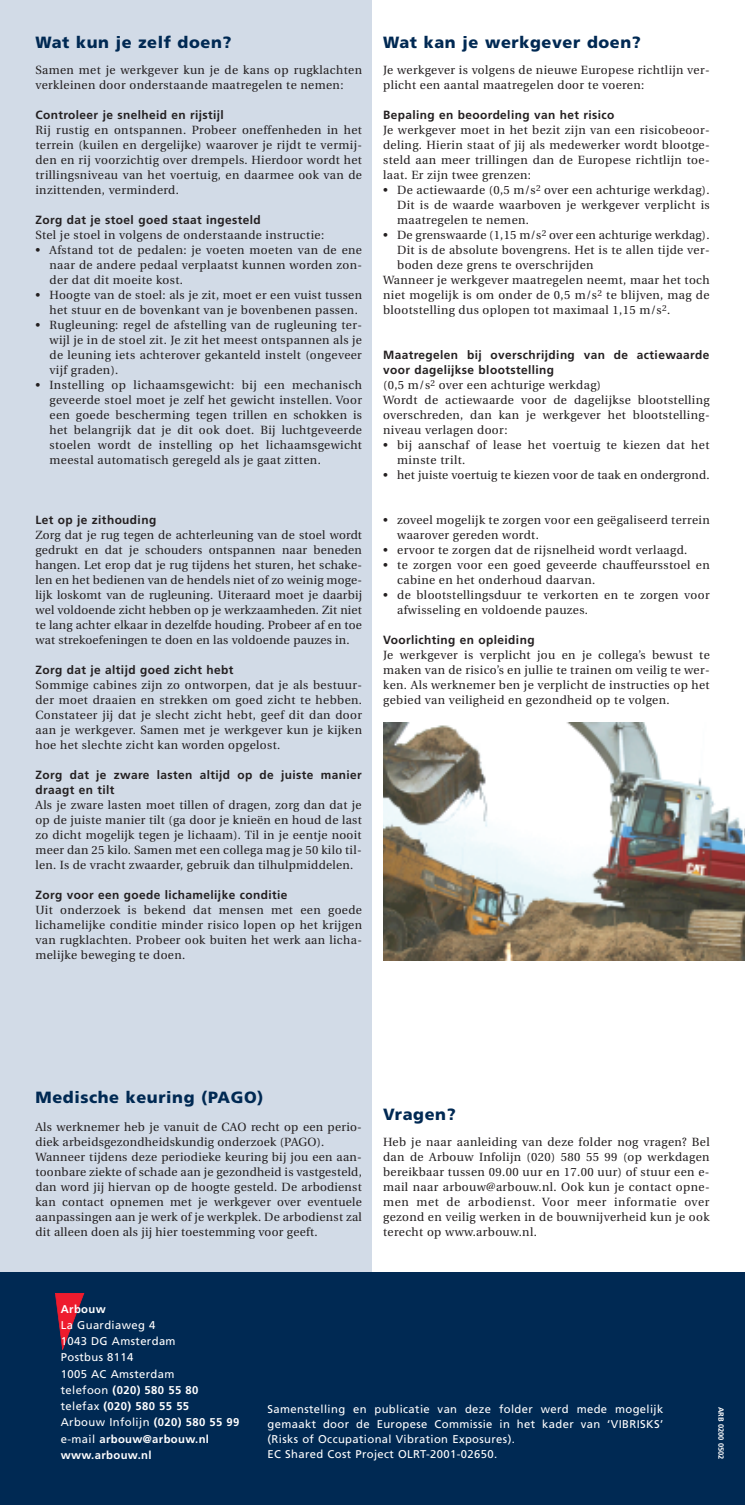
<style>
.page{position:relative;width:745px;height:1505px;background:#fff}
.page>*{position:absolute;margin:0;border:0;box-sizing:border-box;transform-origin:0 0}
.t1{font:900 16.25px "Frutiger";letter-spacing:.035em;color:#002953}
.t2{font:11.88px/15px "Utopia";letter-spacing:.03em;color:#231f20;text-align:justify}
.t3{font:700 11.88px/15px "Frutiger";letter-spacing:.035em;color:#231f20}
.t4{font:11.25px/16.2px "Frutiger";letter-spacing:.035em;color:#fff}
.t5{font:700 11.25px "Frutiger";letter-spacing:.035em;color:#fff}
.t6{font:700 7.5px "Frutiger";color:#fff}
.s1{font-weight:700}
</style>
<div class="page">
<div style="left:0;top:0;width:371px;height:1271px;background:#d2dbe7"></div>
<div style="left:0;top:1272px;width:744px;height:232px;background:#002953"></div>
<svg style="left:55px;top:1293px;width:29px;height:56px"></svg>
<img style="left:383px;top:722px;width:361px;height:238px">
<h1 class="t1" style="left:35px;top:35px;width:197px">Wat kun je zelf doen?</h1>
<p class="t2" style="left:35px;top:63px;width:328px">Samen met je werkgever kun je de kans op rugklachten verkleinen door onderstaande maatregelen te nemen:</p>
<p class="t3" style="left:35px;top:108px;width:190px">Controleer je snelheid en rijstijl</p>
<p class="t2" style="left:35px;top:123px;width:328px">Rij rustig en ontspannen. Probeer oneffenheden in het terrein (kuilen en dergelijke) waarover je rijdt te vermij&shy;den en rij voorzichtig over drempels. Hierdoor wordt het trillingsniveau van het voertuig, en daarmee ook van de inzittenden, verminderd.</p>
<p class="t3" style="left:35px;top:213px;width:227px">Zorg dat je stoel goed staat ingesteld</p>
<p class="t2" style="left:35px;top:228px;width:290px">Stel je stoel in volgens de onderstaande instructie:</p>
<p class="t2" style="left:49px;top:243px;width:314px;text-indent:-14px">• Afstand tot de pedalen: je voeten moeten van de ene naar de andere pedaal verplaatst kunnen worden zon&shy;der dat dit moeite kost.</p>
<p class="t2" style="left:49px;top:288px;width:314px;text-indent:-14px">• Hoogte van de stoel: als je zit, moet er een vuist tussen het stuur en de bovenkant van je bovenbenen passen.</p>
<p class="t2" style="left:49px;top:318px;width:314px;text-indent:-14px">• Rugleuning: regel de afstelling van de rugleuning ter&shy;wijl je in de stoel zit. Je zit het meest ontspannen als je de leuning iets achterover gekanteld instelt (ongeveer vijf graden).</p>
<p class="t2" style="left:49px;top:378px;width:314px;text-indent:-14px">• Instelling op lichaamsgewicht: bij een mechanisch geveerde stoel moet je zelf het gewicht instellen. Voor een goede bescherming tegen trillen en schokken is het belangrijk dat je dit ook doet. Bij luchtgeveerde stoelen wordt de instelling op het lichaamsgewicht meestal automatisch geregeld als je gaat zitten.</p>
<p class="t3" style="left:35px;top:513px;width:122px">Let op je zithouding</p>
<p class="t2" style="left:35px;top:528px;width:328px">Zorg dat je rug tegen de achterleuning van de stoel wordt gedrukt en dat je schouders ontspannen naar beneden hangen. Let erop dat je rug tijdens het sturen, het schake&shy;len en het bedienen van de hendels niet of zo weinig moge&shy;lijk loskomt van de rugleuning. Uiteraard moet je daarbij wel voldoende zicht hebben op je werkzaamheden. Zit niet te lang achter elkaar in dezelfde houding. Probeer af en toe wat strekoefeningen te doen en las voldoende pauzes in.</p>
<p class="t3" style="left:35px;top:663px;width:199px">Zorg dat je altijd goed zicht hebt</p>
<p class="t2" style="left:35px;top:678px;width:328px">Sommige cabines zijn zo ontworpen, dat je als bestuur&shy;der moet draaien en strekken om goed zicht te hebben.<br>Constateer jij dat je slecht zicht hebt, geef dit dan door aan je werkgever. Samen met je werkgever kun je kijken hoe het slechte zicht kan worden opgelost.</p>
<p class="t3" style="left:35px;top:768px;width:327px">Zorg dat je zware lasten altijd op de juiste manier draagt en tilt</p>
<p class="t2" style="left:35px;top:798px;width:328px">Als je zware lasten moet tillen of dragen, zorg dan dat je op de juiste manier tilt (ga door je knieën en houd de last zo dicht mogelijk tegen je lichaam). Til in je eentje nooit meer dan 25 kilo. Samen met een collega mag je 50 kilo til&shy;len. Is de vracht zwaarder, gebruik dan tilhulpmiddelen.</p>
<p class="t3" style="left:35px;top:888px;width:253px">Zorg voor een goede lichamelijke conditie</p>
<p class="t2" style="left:35px;top:903px;width:328px">Uit onderzoek is bekend dat mensen met een goede lichamelijke conditie minder risico lopen op het krijgen van rugklachten. Probeer ook buiten het werk aan licha&shy;melijke beweging te doen.</p>
<h1 class="t1" style="left:383px;top:35px;width:259px">Wat kan je werkgever doen?</h1>
<p class="t2" style="left:383px;top:63px;width:328px">Je werkgever is volgens de nieuwe Europese richtlijn ver&shy;plicht een aantal maatregelen door te voeren:</p>
<p class="t3" style="left:383px;top:108px;width:233px">Bepaling en beoordeling van het risico</p>
<p class="t2" style="left:383px;top:123px;width:328px">Je werkgever moet in het bezit zijn van een risicobeoor&shy;deling. Hierin staat of jij als medewerker wordt blootge&shy;steld aan meer trillingen dan de Europese richtlijn toe&shy;laat. Er zijn twee grenzen:</p>
<p class="t2" style="left:397px;top:183px;width:314px;text-indent:-14px">• De actiewaarde (0,5 m/s<sup>2</sup> over een achturige werkdag).<br>Dit is de waarde waarboven je werkgever verplicht is maatregelen te nemen.</p>
<p class="t2" style="left:383px;top:228px;width:327px">• De grenswaarde (1,15 m/s<sup>2</sup> over een achturige werkdag).</p>
<p class="t2" style="left:397px;top:243px;width:314px">Dit is de absolute bovengrens. Het is te allen tijde ver-</p>
<p class="t2" style="left:397px;top:258px;width:198px">boden deze grens te overschrijden</p>
<p class="t2" style="left:383px;top:273px;width:328px">Wanneer je werkgever maatregelen neemt, maar het toch</p>
<p class="t2" style="left:383px;top:288px;width:328px">niet mogelijk is om onder de 0,5 m/s<sup>2</sup> te blijven, mag de</p>
<p class="t2" style="left:383px;top:303px;width:288px">blootstelling dus oplopen tot maximaal 1,15 m/s<sup>2</sup>.</p>
<p class="t3" style="left:383px;top:348px;width:327px">Maatregelen bij overschrijding van de actiewaarde voor dagelijkse blootstelling</p>
<p class="t2" style="left:383px;top:378px;width:328px;text-align:left">(0,5 m/s<sup>2</sup> over een achturige werkdag)<br>Wordt de actiewaarde voor de dagelijkse blootstelling overschreden, dan kan je werkgever het blootstelling&shy;niveau verlagen door:</p>
<p class="t2" style="left:397px;top:438px;width:313px;text-indent:-14px">• bij aanschaf of lease het voertuig te kiezen dat het minste trilt.</p>
<p class="t2" style="left:383px;top:468px;width:328px">• het juiste voertuig te kiezen voor de taak en ondergrond.</p>
<p class="t2" style="left:397px;top:513px;width:314px;text-indent:-14px">• zoveel mogelijk te zorgen voor een geëgaliseerd terrein waarover gereden wordt.</p>
<p class="t2" style="left:383px;top:543px;width:305px">• ervoor te zorgen dat de rijsnelheid wordt verlaagd.</p>
<p class="t2" style="left:397px;top:558px;width:314px;text-indent:-14px">• te zorgen voor een goed geveerde chauffeursstoel en cabine en het onderhoud daarvan.</p>
<p class="t2" style="left:397px;top:588px;width:314px;text-indent:-14px">• de blootstellingsduur te verkorten en te zorgen voor afwisseling en voldoende pauzes.</p>
<p class="t3" style="left:383px;top:633px;width:153px">Voorlichting en opleiding</p>
<p class="t2" style="left:383px;top:648px;width:328px">Je werkgever is verplicht jou en je collega’s bewust te maken van de risico’s en jullie te trainen om veilig te wer&shy;ken. Als werknemer ben je verplicht de instructies op het gebied van veiligheid en gezondheid op te volgen.</p>
<h1 class="t1" style="left:35px;top:1090px;width:229px">Medische keuring (PAGO)</h1>
<p class="t2" style="left:35px;top:1119px;width:327px;text-align:left">Als werknemer heb je vanuit de CAO recht op een perio&shy;diek arbeidsgezondheidskundig onderzoek (PAGO).<br>Wanneer tijdens deze periodieke keuring bij jou een aan&shy;toonbare ziekte of schade aan je gezondheid is vastgesteld, dan word jij hiervan op de hoogte gesteld. De arbodienst kan contact opnemen met je werkgever over eventuele aanpassingen aan je werk of je werkplek. De arbodienst zal dit alleen doen als jij hier toestemming voor geeft.</p>
<h1 class="t1" style="left:383px;top:1107px;width:74px">Vragen?</h1>
<p class="t2" style="left:383px;top:1135px;width:328px">Heb je naar aanleiding van deze folder nog vragen? Bel dan de Arbouw Infolijn (020) 580 55 99 (op werkdagen bereikbaar tussen 09.00 uur en 17.00 uur) of stuur een e&shy;mail naar arbouw@arbouw.nl. Ook kun je contact opne&shy;men met de arbodienst. Voor meer informatie over gezond en veilig werken in de bouwnijverheid kun je ook terecht op www.arbouw.nl.</p>
<p class="t5" style="left:61px;top:1303px;width:46px">Arbouw</p>
<p class="t4" style="left:61px;top:1317px;width:180px">La Guardiaweg 4<br>1043 DG Amsterdam<br>Postbus 8114<br>1005 AC Amsterdam<br>telefoon <span class="s1">(020) 580 55 80 </span>telefax <span class="s1">(020) 580 55 55<br></span>Arbouw Infolijn <span class="s1">(020) 580 55 99 </span>e-mail <span class="s1">arbouw@arbouw.nl www.arbouw.nl</span></p>
<p class="t4" style="left:267px;top:1402px;width:397px;line-height:15px">Samenstelling en publicatie van deze folder werd mede mogelijk gemaakt door de Europese Commissie in het kader van ‘VIBRISKS’ (Risks of Occupational Vibration Exposures).<br>EC Shared Cost Project OLRT-2001-02650.</p>
<p class="t6" style="left:723px;top:1406px;width:54px;rotate:90deg">ARB 0200 0502</p>
</div>
